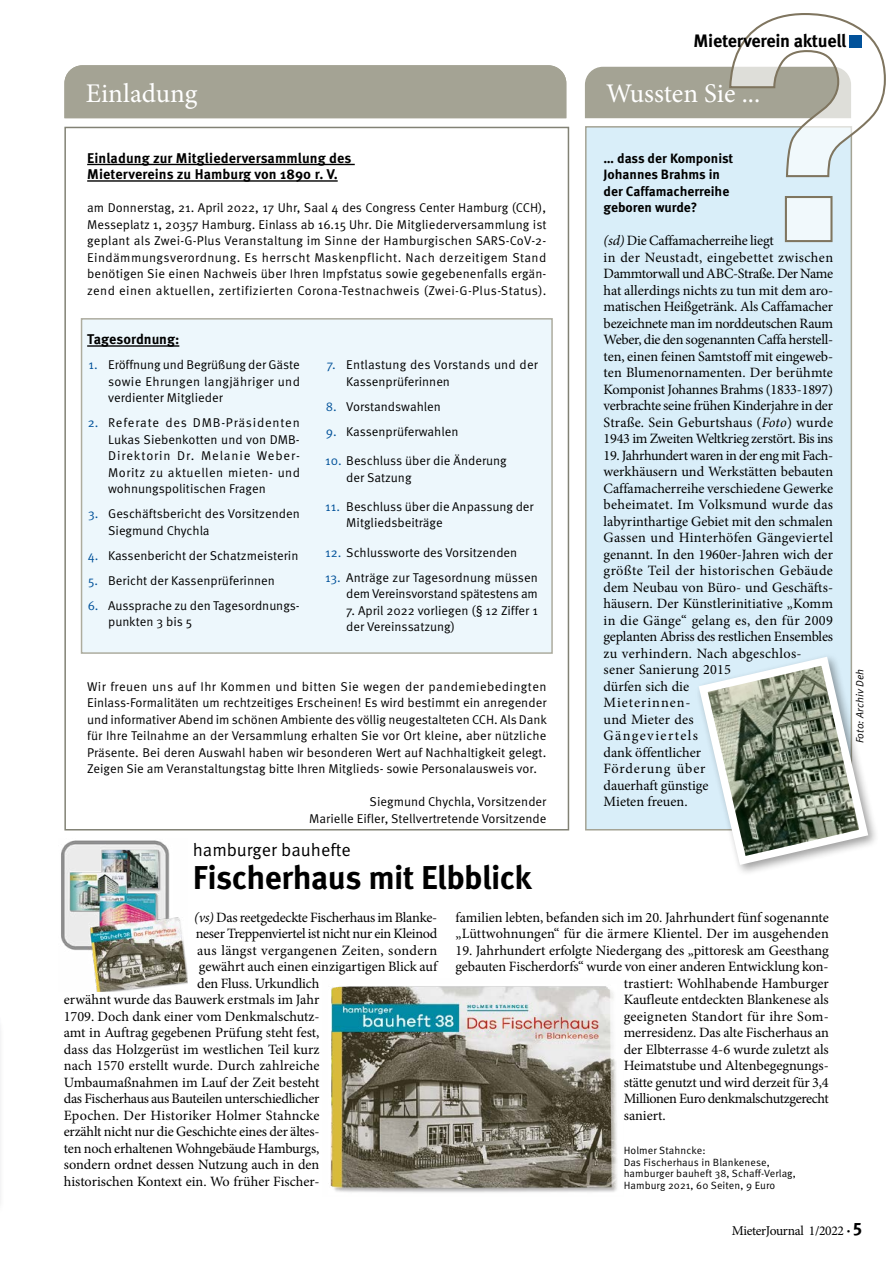
<style>
.page{position:relative;width:893px;height:1263px;background:#fff}
.page>*{position:absolute;margin:0;border:0;box-sizing:border-box;transform-origin:0 0}
.t1{font:700 33px "Meta Pro";letter-spacing:-.02em;color:#000}
.t2{font:27px "Minion Pro";letter-spacing:-.005em;color:#fff}
.t3{font:700 18px "Meta Pro";letter-spacing:-.015em;color:#000}
.t4{font:18px "Meta Pro Norm";letter-spacing:-.005em;color:#000}
.t5{font:14.25px/16.5px "Minion Pro";letter-spacing:-.005em;color:#000}
.t6{font:14.25px "Minion Pro";letter-spacing:-.025em;color:#000}
.t7{font:14.25px "Minion Pro";letter-spacing:.015em;color:#000}
.t8{font:14.25px "Minion Pro";letter-spacing:.02em;color:#000}
.t9{font:14.25px "Minion Pro";letter-spacing:-.03em;color:#000}
.t10{font:700 14.1px/16.5px "Meta Pro";letter-spacing:.01em;color:#000}
.t11{font:700 13.5px/16.5px "Meta Pro";color:#000}
.t12{font:13.5px "Minion Pro";letter-spacing:-.03em;color:#000}
.t13{font:12.75px/16.5px "Meta Pro Norm";color:#000}
.t14{font:10.5px/11.4px "Meta Pro Norm";letter-spacing:.01em;color:#000}
.t15{font:10.5px "Meta Pro Norm Ita";letter-spacing:.01em;color:#000}
.s1{color:#02529a}
.s2{font-style:italic}
.s3{font-family:"Meta Pro";font-weight:700}
.s4{font-family:"Meta Pro";font-weight:700;font-size:18px}
</style>
<div class="page">
<hr style="left:0;top:1016px;width:4px;height:200px;background:#fbfbfb">
<div style="left:81px;top:318px;width:472px;height:336px;background:#ecf7fc;border:2px solid #a4a394"></div>
<div style="left:586px;top:127px;width:265px;height:703px;background:#d9eef9"></div>
<svg style="left:585px;top:13px;width:301px;height:230px"></svg>
<img style="left:61px;top:840px;width:127px;height:151px">
<img style="left:330px;top:986px;width:287px;height:207px">
<div style="left:850px;top:35px;width:12px;height:12px;background:#02529a"></div>
<svg style="left:694px;top:652px;width:179px;height:217px"></svg>
<div style="left:64px;top:65px;width:502px;height:53px;background:#a4a394"></div>
<hr style="left:87px;top:164px;width:268px;height:1px;background:#000">
<hr style="left:87px;top:180px;width:251px;height:2px;background:#000">
<hr style="left:87px;top:345px;width:92px;height:2px;background:#000">
<div style="left:64px;top:127px;width:505px;height:703px;border:2px solid #828275"></div>
<h2 class="t2" style="left:86px;top:75px;width:125px">Me dungen</h2>
<h2 class="t2" style="left:86px;top:75px;width:113px">Einladung</h2>
<p class="t10" style="left:87px;top:149px;width:266px">Einladung zur Mitgliederversammlung des<br>Mietervereins zu Hamburg von 1890 r. V.</p>
<p class="t13" style="left:87px;top:199px;width:461px;text-align:justify">am Donnerstag, 21. April 2022, 17 Uhr, Saal 4 des Congress Center Hamburg (CCH), Messeplatz 1, 20357 Hamburg. Einlass ab 16.15 Uhr. Die Mitgliederversammlung ist geplant als Zwei-G-Plus Veranstaltung im Sinne der Hamburgischen SARS-CoV-2- Eindämmungsverordnung. Es herrscht Maskenpflicht. Nach derzeitigem Stand benötigen Sie einen Nachweis über Ihren Impfstatus sowie gegebenenfalls ergän&shy;zend einen aktuellen, zertifizierten Corona-Testnachweis (Zwei-G-Plus-Status).</p>
<p class="t10" style="left:87px;top:330px;width:94px">Tagesordnung:</p>
<p class="t13" style="left:108px;top:356px;width:193px;text-align:justify;text-indent:-20px"><span class="s1">1.</span> Eröffnung und Begrüßung der Gäste sowie Ehrungen langjähriger und verdienter Mitglieder</p>
<p class="t13" style="left:108px;top:414px;width:193px;text-align:justify;text-indent:-20px"><span class="s1">2.</span> Referate des DMB-Präsidenten Lukas Siebenkotten und von DMB-Direktorin Dr. Melanie Weber-Moritz zu aktuellen mieten- und wohnungspolitischen Fragen</p>
<p class="t13" style="left:108px;top:505px;width:193px;text-indent:-20px"><span class="s1">3.</span> Geschäftsbericht des Vorsitzenden<br>Siegmund Chychla</p>
<p class="t13" style="left:88px;top:546px;width:212px"><span class="s1">4.</span> Kassenbericht der Schatzmeisterin</p>
<p class="t13" style="left:88px;top:571px;width:188px"><span class="s1">5.</span> Bericht der Kassenprüferinnen</p>
<p class="t13" style="left:108px;top:596px;width:192px;text-indent:-20px"><span class="s1">6.</span> Aussprache zu den Tagesordnungs&shy;punkten 3 bis 5</p>
<p class="t13" style="left:346px;top:356px;width:193px;text-indent:-19px"><span class="s1">7.</span> Entlastung des Vorstands und der<br>Kassenprüferinnen</p>
<p class="t13" style="left:326px;top:397px;width:117px"><span class="s1">8.</span> Vorstandswahlen</p>
<p class="t13" style="left:326px;top:422px;width:134px"><span class="s1">9.</span> Kassenprüferwahlen</p>
<p class="t13" style="left:346px;top:452px;width:162px;text-indent:-21px"><span class="s1">10.</span> Beschluss über die Änderung der Satzung</p>
<p class="t13" style="left:346px;top:497px;width:189px;text-indent:-21px"><span class="s1">11.</span> Beschluss über die Anpassung der<br>Mitgliedsbeiträge</p>
<p class="t13" style="left:325px;top:543px;width:194px"><span class="s1">12.</span> Schlussworte des Vorsitzenden</p>
<p class="t13" style="left:325px;top:568px;width:214px;text-align:right"><span class="s1">13.</span> Anträge zur Tagesordnung müssen dem Vereinsvorstand spätestens am</p>
<p class="t13" style="left:346px;top:601px;width:193px">7. April 2022 vorliegen (§ 12 Ziffer 1 der Vereinssatzung)</p>
<p class="t13" style="left:87px;top:677px;width:461px;text-align:justify">Wir freuen uns auf Ihr Kommen und bitten Sie wegen der pandemiebedingten Einlass-Formalitäten um rechtzeitiges Erscheinen! Es wird bestimmt ein anregender und informativer Abend im schönen Ambiente des völlig neugestalteten CCH. Als Dank für Ihre Teilnahme an der Versammlung erhalten Sie vor Ort kleine, aber nützliche Präsente. Bei deren Auswahl haben wir besonderen Wert auf Nachhaltigkeit gelegt.<br>Zeigen Sie am Veranstaltungstag bitte Ihren Mitglieds- sowie Personalausweis vor.</p>
<p class="t13" style="left:309px;top:793px;width:239px;text-align:right">Siegmund Chychla, Vorsitzender<br>Marielle Eifler, Stellvertretende Vorsitzende</p>
<p class="t3" style="left:694px;top:27px;width:154px">Mieterverein aktuell</p>
<h2 class="t2" style="left:606px;top:76px;width:156px">Wussten Sie ...</h2>
<p class="t11" style="left:604px;top:149px;width:131px">… dass der Komponist<br>Johannes Brahms in der Caffamacherreihe geboren wurde?</p>
<p class="t5" style="left:604px;top:233px;width:231px"><span class="s2">(sd)</span> Die Caffamacherreihe liegt<br>in der Neustadt, eingebettet zwischen Dammtorwall und ABC-Straße. Der Name hat allerdings nichts zu tun mit dem aro&shy;matischen Heißgetränk. Als Caffamacher bezeichnete man im norddeutschen Raum Weber, die den sogenannten Caffa herstell&shy;ten, einen feinen Samtstoff mit eingeweb&shy;ten Blumenornamenten. Der berühmte Komponist Johannes Brahms (1833-1897) verbrachte seine frühen Kinderjahre in der Straße. Sein Geburtshaus (<span class="s2">Foto</span>) wurde 1943 im Zweiten Weltkrieg zerstört. Bis ins</p>
<p class="t5" style="left:604px;top:447px;width:231px">19. Jahrhundert waren in der eng mit Fach&shy;werkhäusern und Werkstätten bebauten<br>Caffamacherreihe verschiedene Gewerke beheimatet. Im Volksmund wurde das labyrinthartige Gebiet mit den schmalen<br>Gassen und Hinterhöfen Gängeviertel genannt. In den 1960er-Jahren wich der größte Teil der historischen Gebäude dem Neubau von Büro- und Geschäfts&shy;häusern. Der Künstlerinitiative „Komm in die Gänge“ gelang es, den für 2009 geplanten Abriss des restlichen Ensembles zu verhindern. Nach abgeschlos&shy;sener Sanierung 2015<br>dürfen sich die<br>Mieterinnen-<br>und Mieter des<br>Gängeviertels<br>dank öffentlicher<br>Förderung über<br>dauerhaft günstige<br>Mieten freuen.</p>
<p class="t15" style="left:852px;top:743px;width:76px;rotate:-90deg">Foto: Archiv Deh</p>
<p class="t4" style="left:193px;top:836px;width:160px">hamburger bauhefte</p>
<h1 class="t1" style="left:193px;top:852px;width:340px">Fischerhaus mit Elbblick</h1>
<p class="t6" style="left:194px;top:908px;width:244px"><span class="s2">(vs)</span> Das reetgedeckte Fischerhaus im Blanke-</p>
<p class="t6" style="left:196px;top:924px;width:243px">neser Treppenviertel ist nicht nur ein Kleinod</p>
<p class="t8" style="left:197px;top:941px;width:241px">aus längst vergangenen Zeiten, sondern</p>
<p class="t5" style="left:199px;top:959px;width:241px">gewährt auch einen einzigartigen Blick auf</p>
<p class="t5" style="left:197px;top:975px;width:124px">den Fluss. Urkundlich</p>
<p class="t5" style="left:64px;top:992px;width:257px">erwähnt wurde das Bauwerk erstmals im Jahr</p>
<p class="t5" style="left:64px;top:1008px;width:257px">1709. Doch dank einer vom Denkmalschutz-</p>
<p class="t5" style="left:64px;top:1025px;width:257px">amt in Auftrag gegebenen Prüfung steht fest,</p>
<p class="t5" style="left:64px;top:1041px;width:257px">dass das Holzgerüst im westlichen Teil kurz</p>
<p class="t7" style="left:64px;top:1056px;width:257px">nach 1570 erstellt wurde. Durch zahlreiche</p>
<p class="t5" style="left:64px;top:1074px;width:257px">Umbaumaßnahmen im Lauf der Zeit besteht</p>
<p class="t6" style="left:64px;top:1089px;width:257px">das Fischerhaus aus Bauteilen unterschiedlicher</p>
<p class="t7" style="left:64px;top:1106px;width:257px">Epochen. Der Historiker Holmer Stahncke</p>
<p class="t5" style="left:64px;top:1124px;width:257px">erzählt nicht nur die Geschichte eines der ältes-</p>
<p class="t5" style="left:64px;top:1140px;width:257px">ten noch erhaltenen Wohngebäude Hamburgs,</p>
<p class="t5" style="left:64px;top:1157px;width:257px">sondern ordnet dessen Nutzung auch in den</p>
<p class="t5" style="left:64px;top:1173px;width:257px">historischen Kontext ein. Wo früher Fischer-</p>
<p class="t5" style="left:455px;top:909px;width:375px">familien lebten, befanden sich im 20. Jahrhundert fünf sogenannte „Lüttwohnungen“ für die ärmere Klientel. Der im ausgehenden</p>
<p class="t5" style="left:455px;top:942px;width:375px">19. Jahrhundert erfolgte Niedergang des „pittoresk am Geesthang</p>
<p class="t5" style="left:455px;top:959px;width:375px">gebauten Fischerdorfs“ wurde von einer anderen Entwicklung kon-</p>
<p class="t5" style="left:624px;top:975px;width:207px">trastiert: Wohlhabende Hamburger</p>
<p class="t5" style="left:624px;top:992px;width:207px">Kaufleute entdeckten Blankenese als</p>
<p class="t7" style="left:624px;top:1007px;width:207px">geeigneten Standort für ihre Som-</p>
<p class="t5" style="left:624px;top:1025px;width:207px">merresidenz. Das alte Fischerhaus an</p>
<p class="t5" style="left:624px;top:1041px;width:207px">der Elbterrasse 4-6 wurde zuletzt als</p>
<p class="t5" style="left:624px;top:1058px;width:207px">Heimatstube und Altenbegegnungs-</p>
<p class="t5" style="left:624px;top:1074px;width:207px">stätte genutzt und wird derzeit für 3,4</p>
<p class="t9" style="left:624px;top:1089px;width:207px">Millionen Euro denkmalschutzgerecht</p>
<p class="t5" style="left:624px;top:1107px;width:44px">saniert.</p>
<p class="t14" style="left:624px;top:1144px;width:174px">Holmer Stahncke:<br>Das Fischerhaus in Blankenese, hamburger bauheft 38, Schaff-Verlag,<br>Hamburg 2021, 60 Seiten, 9 Euro</p>
<p class="t12" style="left:732px;top:1222px;width:132px">MieterJournal 1/2022 <span class="s3">·</span> <span class="s4">5</span></p>
</div>
